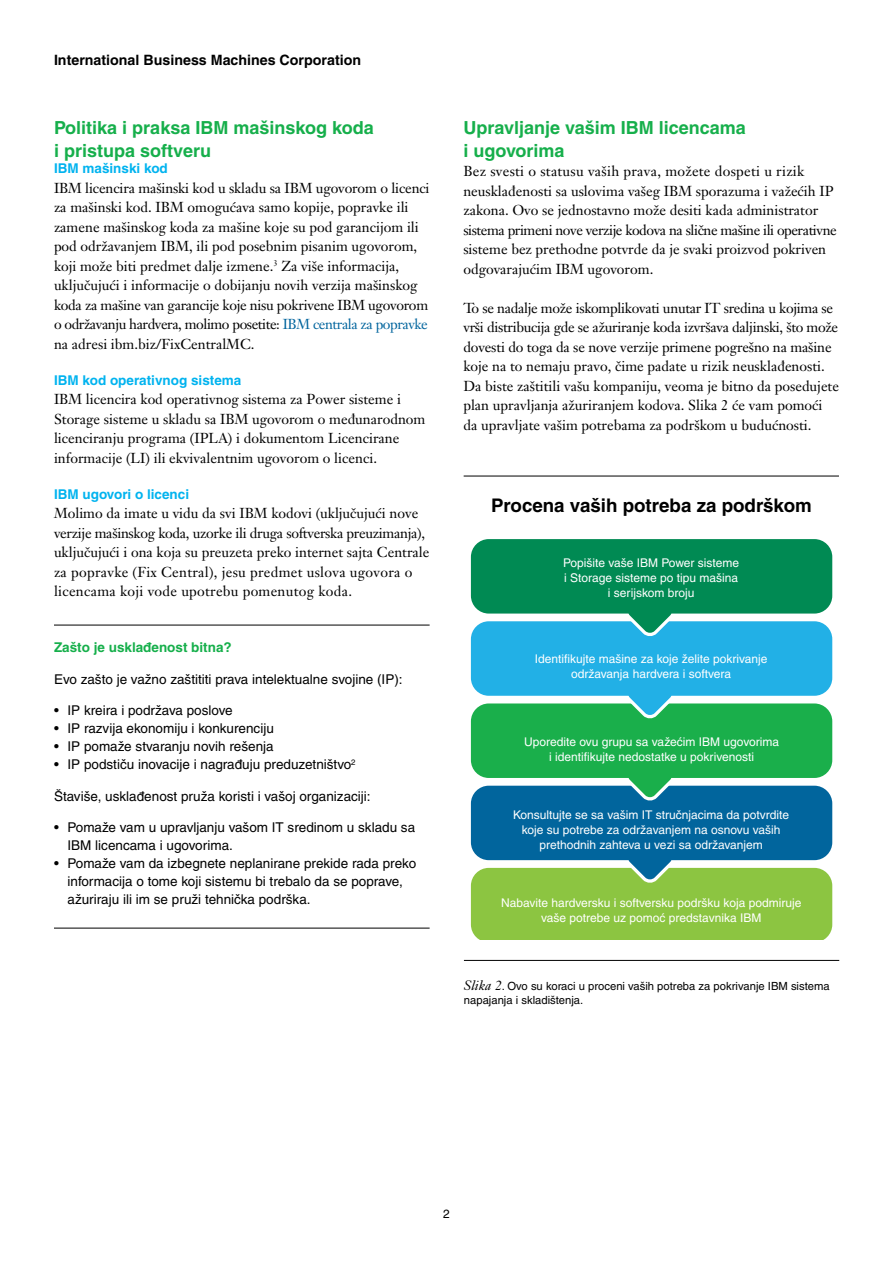
<style>
.page{position:relative;width:893px;height:1263px;background:#fff}
.page>*{position:absolute;margin:0;border:0;box-sizing:border-box;transform-origin:0 0}
.t1{font:700 18.75px "Helvetica CE";color:#000}
.t2{font:700 18px/22.5px "Helvetica CE";color:#16af4b}
.t3{font:14.25px/19.5px "Janson Text LT Pro";color:#000}
.t4{font:700 14.25px "Helvetica CE";color:#000}
.t5{font:13.5px/18px "Helvetica CE";color:#000}
.t6{font:700 13.5px "Helvetica CE";color:#00b3ef}
.t7{font:700 13.5px "Helvetica CE";color:#16af4b}
.t8{font:12px/15px "Helvetica CE";color:#fff;text-align:center}
.t9{font:12px "Helvetica CE";color:#000}
.t10{font:11.25px/13.5px "Helvetica CE";color:#000}
.s1{color:#00649d}
.s2{font-family:"Janson Text LT Pro";font-style:italic;font-size:13.5px}
</style>
<div class="page">
<hr style="left:464px;top:476px;width:375px;height:1px;background:#000">
<svg style="left:471px;top:846px;width:361px;height:93px;background:#95c956"></svg>
<div style="left:471px;top:786px;width:361px;height:74px;background:#01659d;border-radius:18px"></div>
<svg style="left:621px;top:778px;width:58px;height:23px"></svg>
<div style="left:471px;top:703px;width:361px;height:75px;background:#1aaf4b;border-radius:18px"></div>
<svg style="left:621px;top:696px;width:58px;height:23px"></svg>
<div style="left:471px;top:621px;width:361px;height:75px;background:#22b0e6;border-radius:18px"></div>
<svg style="left:621px;top:613px;width:58px;height:23px"></svg>
<div style="left:471px;top:539px;width:361px;height:74px;background:#008a53;border-radius:18px"></div>
<hr style="left:464px;top:960px;width:375px;height:1px;background:#000">
<hr style="left:54px;top:625px;width:376px;height:1px;background:#000">
<hr style="left:54px;top:928px;width:376px;height:1px;background:#000">
<p class="t4" style="left:54px;top:52px;width:309px">International Business Machines Corporation</p>
<p class="t2" style="left:54px;top:117px;width:321px">Politika i praksa IBM mašinskog koda i pristupa softveru</p>
<p class="t6" style="left:54px;top:161px;width:115px">IBM mašinski kod</p>
<p class="t3" style="left:54px;top:178px;width:377px">IBM licencira mašinski kod u skladu sa IBM ugovorom o licenci za mašinski kod. IBM omogućava samo kopije, popravke ili zamene mašinskog koda za mašine koje su pod garancijom ili pod održavanjem IBM, ili pod posebnim pisanim ugovorom, koji može biti predmet dalje izmene.<sup>3</sup> Za više informacija, uključujući i informacije o dobijanju novih verzija mašinskog koda za mašine van garancije koje nisu pokrivene IBM ugovorom o održavanju hardvera, molimo posetite: <span class="s1">IBM centrala za popravke </span>na adresi ibm.biz/FixCentralMC.</p>
<p class="t6" style="left:54px;top:372px;width:189px">IBM kod operativnog sistema</p>
<p class="t3" style="left:54px;top:389px;width:373px">IBM licencira kod operativnog sistema za Power sisteme i Storage sisteme u skladu sa IBM ugovorom o međunarodnom licenciranju programa (IPLA) i dokumentom Licencirane informacije (LI) ili ekvivalentnim ugovorom o licenci.</p>
<p class="t6" style="left:54px;top:486px;width:137px">IBM ugovori o licenci</p>
<p class="t3" style="left:54px;top:503px;width:377px">Molimo da imate u vidu da svi IBM kodovi (uključujući nove verzije mašinskog koda, uzorke ili druga softverska preuzimanja), uključujući i ona koja su preuzeta preko internet sajta Centrale za popravke (Fix Central), jesu predmet uslova ugovora o licencama koji vode upotrebu pomenutog koda.</p>
<p class="t7" style="left:54px;top:640px;width:179px">Zašto je usklađenost bitna?</p>
<p class="t5" style="left:54px;top:670px;width:350px">Evo zašto je važno zaštititi prava intelektualne svojine (IP):</p>
<p class="t5" style="left:54px;top:702px;width:180px">• IP kreira i podržava poslove</p>
<p class="t5" style="left:54px;top:720px;width:221px">• IP razvija ekonomiju i konkurenciju</p>
<p class="t5" style="left:54px;top:738px;width:221px">• IP pomaže stvaranju novih rešenja</p>
<p class="t5" style="left:54px;top:756px;width:303px">• IP podstiču inovacije i nagrađuju preduzetništvo<sup>2</sup></p>
<p class="t5" style="left:54px;top:787px;width:318px">Štaviše, usklađenost pruža koristi i vašoj organizaciji:</p>
<p class="t5" style="left:67px;top:819px;width:349px;text-indent:-14px">• Pomaže vam u upravljanju vašom IT sredinom u skladu sa<br>IBM licencama i ugovorima.</p>
<p class="t5" style="left:67px;top:855px;width:350px;text-indent:-14px">• Pomaže vam da izbegnete neplanirane prekide rada preko informacija o tome koji sistemu bi trebalo da se poprave, ažuriraju ili im se pruži tehnička podrška.</p>
<p class="t2" style="left:463px;top:117px;width:284px">Upravljanje vašim IBM licencama i ugovorima</p>
<p class="t3" style="left:463px;top:161px;width:375px">Bez svesti o statusu vaših prava, možete dospeti u rizik neusklađenosti sa uslovima vašeg IBM sporazuma i važećih IP zakona. Ovo se jednostavno može desiti kada administrator sistema primeni nove verzije kodova na slične mašine ili operativne sisteme bez prethodne potvrde da je svaki proizvod pokriven odgovarajućim IBM ugovorom.</p>
<p class="t3" style="left:463px;top:298px;width:377px">To se nadalje može iskomplikovati unutar IT sredina u kojima se vrši distribucija gde se ažuriranje koda izvršava daljinski, što može dovesti do toga da se nove verzije primene pogrešno na mašine koje na to nemaju pravo, čime padate u rizik neusklađenosti.<br>Da biste zaštitili vašu kompaniju, veoma je bitno da posedujete plan upravljanja ažuriranjem kodova. Slika 2 će vam pomoći da upravljate vašim potrebama za podrškom u budućnosti.</p>
<h1 class="t1" style="left:491px;top:495px;width:322px">Procena vaših potreba za podrškom</h1>
<p class="t8" style="left:563px;top:555px;width:178px">Popišite vaše IBM Power sisteme i Storage sisteme po tipu mašina i serijskom broju</p>
<p class="t8" style="left:535px;top:652px;width:234px">Identifikujte mašine za koje želite pokrivanje održavanja hardvera i softvera</p>
<p class="t8" style="left:524px;top:734px;width:257px">Uporedite ovu grupu sa važećim IBM ugovorima i identifikujte nedostatke u pokrivenosti</p>
<p class="t8" style="left:513px;top:808px;width:278px">Konsultujte se sa vašim IT stručnjacima da potvrdite koje su potrebe za održavanjem na osnovu vaših prethodnih zahteva u vezi sa održavanjem</p>
<p class="t8" style="left:501px;top:896px;width:302px">Nabavite hardversku i softversku podršku koja podmiruje vaše potrebe uz pomoć predstavnika IBM</p>
<p class="t10" style="left:464px;top:980px;width:367px"><span class="s2">Slika 2</span>. Ovo su koraci u proceni vaših potreba za pokrivanje IBM sistema napajanja i skladištenja.</p>
<p class="t9" style="left:443px;top:1207px;width:8px">2</p>
</div>
